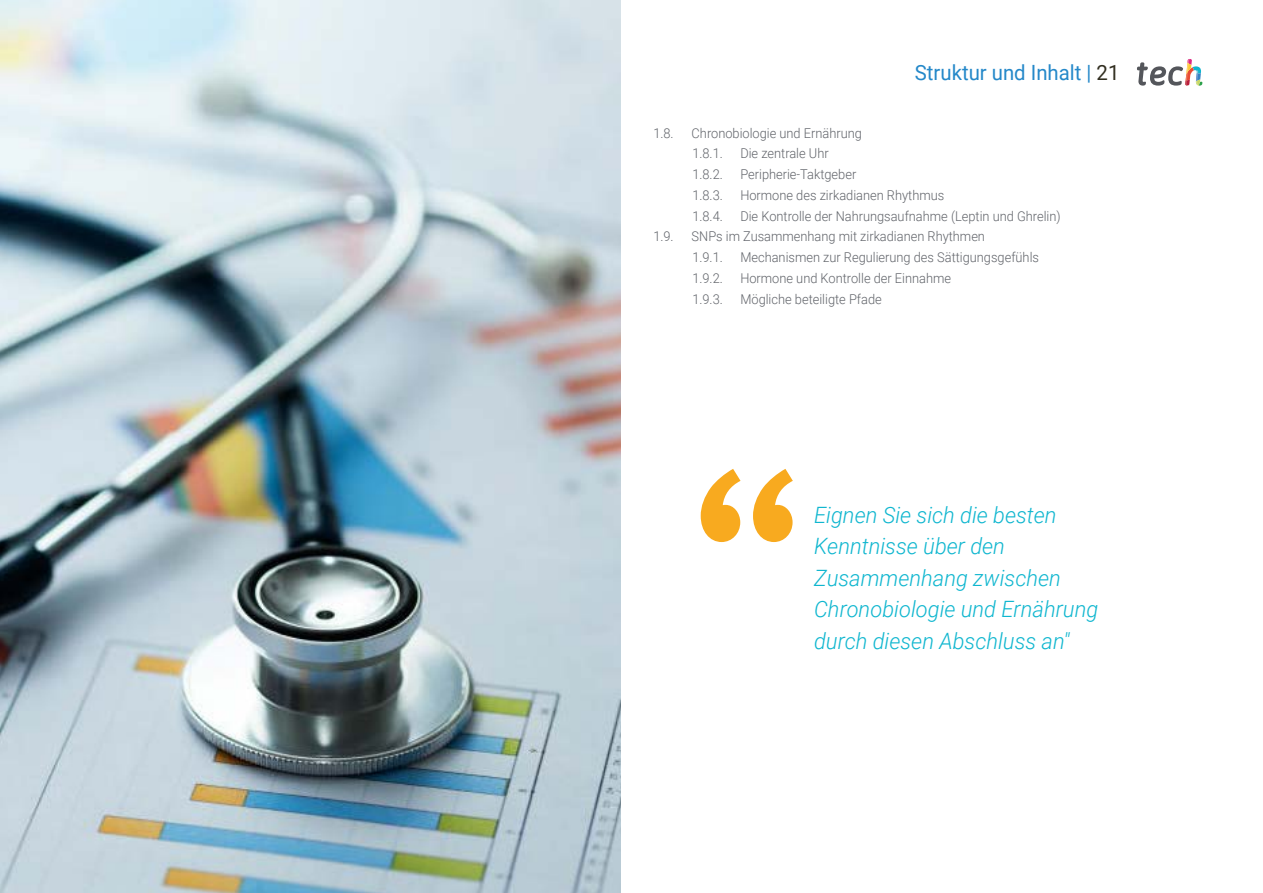
<style>
.page{position:relative;width:1263px;height:893px;background:#fff}
.page>*{position:absolute;margin:0;border:0;box-sizing:border-box;transform-origin:0 0}
.t1{font:italic 300 22.5px/31.5px "Roboto";color:#0fb6cf}
.t2{font:21px "Roboto";color:#2488c9}
.t3{font:300 13.5px/20.7px "Roboto";color:#61646a;scale:.95 1}
.s1{color:#312e20}
</style>
<div class="page">
<img style="left:0;top:0;width:621px;height:893px">
<svg style="left:701px;top:469px;width:92px;height:73px"></svg>
<svg style="left:1137px;top:59px;width:65px;height:27px"></svg>
<p class="t3" style="left:653px;top:122px;width:23px">1.8.</p>
<p class="t3" style="left:692px;top:122px;width:181px">Chronobiologie und Ernährung<br>1.8.1.</p>
<p class="t3" style="left:740px;top:143px;width:94px">Die zentrale Uhr</p>
<h2 class="t2" style="left:915px;top:57px;width:206px">Struktur und Inhalt | <span class="s1">21</span></h2>
<p class="t3" style="left:692px;top:164px;width:34px">1.8.2.</p>
<p class="t3" style="left:740px;top:164px;width:124px">Peripherie-Taktgeber</p>
<p class="t3" style="left:692px;top:184px;width:34px">1.8.3.</p>
<p class="t3" style="left:740px;top:184px;width:216px">Hormone des zirkadianen Rhythmus</p>
<p class="t3" style="left:692px;top:205px;width:34px">1.8.4.</p>
<p class="t3" style="left:740px;top:205px;width:339px">Die Kontrolle der Nahrungsaufnahme (Leptin und Ghrelin)</p>
<p class="t3" style="left:653px;top:226px;width:23px">1.9.</p>
<p class="t3" style="left:692px;top:226px;width:310px">SNPs im Zusammenhang mit zirkadianen Rhythmen<br>1.9.1.</p>
<p class="t3" style="left:740px;top:247px;width:316px">Mechanismen zur Regulierung des Sättigungsgefühls</p>
<p class="t3" style="left:692px;top:267px;width:34px">1.9.2.</p>
<p class="t3" style="left:740px;top:267px;width:223px">Hormone und Kontrolle der Einnahme</p>
<p class="t3" style="left:692px;top:288px;width:34px">1.9.3.</p>
<p class="t3" style="left:740px;top:288px;width:150px">Mögliche beteiligte Pfade</p>
<h1 class="t1" style="left:814px;top:498px;width:286px">Eignen Sie sich die besten<br>Kenntnisse über den<br>Zusammenhang zwischen<br>Chronobiologie und Ernährung durch diesen Abschluss an″</h1>
</div>
